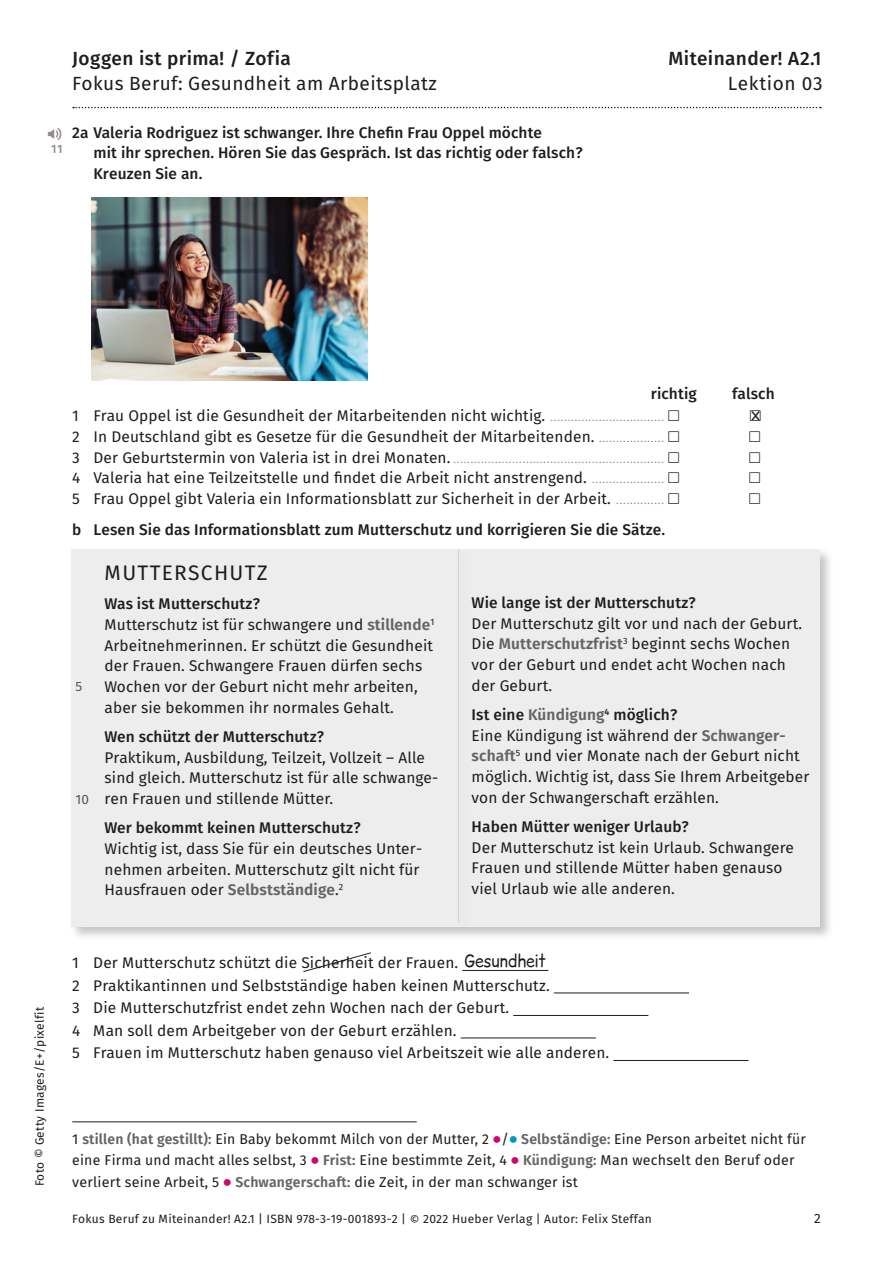
<style>
.page{position:relative;width:893px;height:1263px;background:#fff}
.page>*{position:absolute;margin:0;border:0;box-sizing:border-box;transform-origin:0 0}
.t1{font:21px "Susp Sans";letter-spacing:.06em;color:#1d1d1b}
.t2{font:19.05px "Susp Sans";letter-spacing:.02em;color:#1d1d1b}
.t3{font:500 19.05px "Susp Sans";letter-spacing:.02em;color:#1d1d1b}
.t4{font:15.45px/20.7px "Susp Sans";letter-spacing:.01em;color:#1d1d1b}
.t5{font:500 15.45px/20.7px "Susp Sans";letter-spacing:.01em;color:#1d1d1b}
.t6{font:14.25px/21px "Susp Sans";letter-spacing:.015em;color:#1d1d1b}
.t7{font:13.5px "Susp Sans";color:#575756}
.t8{font:13.5px "Susp Sans";color:#1d1d1b}
.t9{font:12px "Susp Sans";letter-spacing:.025em;color:#1d1d1b}
.t10{font:500 12px "Susp Sans";color:#908a86}
.t11{font:10.5px "Susp Sans";color:#878787}
.s1{font-size:10.5px;color:#878787}
.s2{font-family:"Susp Comic";font-size:17.25px}
.s3{font-size:15.45px;color:#1d1d1b}
.s4{font-weight:500}
.s5{font-weight:600;color:#646463}
</style>
<div class="page">
<svg style="left:73px;top:107px;width:748px;height:1px"></svg>
<hr style="left:462px;top:970px;width:86px;height:1px;background:#1d1d1b">
<hr style="left:554px;top:993px;width:135px;height:1px;background:#1d1d1b">
<hr style="left:513px;top:1015px;width:135px;height:1px;background:#1d1d1b">
<hr style="left:461px;top:1038px;width:135px;height:1px;background:#1d1d1b">
<hr style="left:613px;top:1060px;width:135px;height:1px;background:#1d1d1b">
<hr style="left:72px;top:1121px;width:345px;height:1px;background:#1d1d1b">
<svg style="left:303px;top:952px;width:68px;height:20px"></svg>
<img style="left:92px;top:197px;width:275px;height:184px">
<div style="left:69px;top:547px;width:765px;height:394px;background:#1d1d1b;opacity:.26"></div>
<div style="left:72px;top:550px;width:748px;height:377px;background:#ededed"></div>
<div style="left:454px;top:547px;width:17px;height:387px;background:#ebebeb"></div>
<hr style="left:458px;top:550px;width:1px;height:372px;background:#d2d2d2">
<p class="t3" style="left:72px;top:43px;width:220px">Joggen ist prima! / Zofia</p>
<p class="t2" style="left:72px;top:68px;width:366px">Fokus Beruf: Gesundheit am Arbeitsplatz</p>
<p class="t2" style="left:728px;top:69px;width:96px">Lektion 03</p>
<p class="t3" style="left:668px;top:43px;width:154px">Miteinander! A2.1</p>
<p class="t10" style="left:51px;top:139px;width:13px">11</p>
<p class="t5" style="left:94px;top:121px;width:491px;text-indent:-21px">2a Valeria Rodriguez ist schwanger. Ihre Chefin Frau Oppel möchte<br>mit ihr sprechen. Hören Sie das Gespräch. Ist das richtig oder falsch?<br>Kreuzen Sie an.</p>
<p class="t9" style="left:30px;top:1186px;width:181px;rotate:-90deg">Foto © Getty Images/E+/pixelfit</p>
<p class="t5" style="left:651px;top:382px;width:47px">richtig</p>
<p class="t5" style="left:732px;top:382px;width:44px">falsch</p>
<p class="t4" style="left:72px;top:405px;width:609px">1 Frau Oppel ist die Gesundheit der Mitarbeitenden nicht wichtig. <span class="s1">.................................</span> []</p>
<p class="t4" style="left:749px;top:405px;width:14px">[]<span class="s2">x</span></p>
<p class="t4" style="left:72px;top:425px;width:609px">2 In Deutschland gibt es Gesetze für die Gesundheit der Mitarbeitenden. <span class="s1">...................</span> []</p>
<p class="t4" style="left:748px;top:425px;width:14px">[]</p>
<p class="t11" style="left:72px;top:451px;width:609px"><span class="s3">3 Der Geburtstermin von Valeria ist in drei Monaten.</span> ............................................................. <span class="s3">[]</span></p>
<p class="t4" style="left:748px;top:446px;width:14px">[]</p>
<p class="t4" style="left:72px;top:467px;width:609px">4 Valeria hat eine Teilzeitstelle und findet die Arbeit nicht anstrengend. <span class="s1">.....................</span> []</p>
<p class="t4" style="left:748px;top:467px;width:14px">[]</p>
<p class="t4" style="left:72px;top:487px;width:609px">5 Frau Oppel gibt Valeria ein Informationsblatt zur Sicherheit in der Arbeit. <span class="s1">..............</span> []</p>
<p class="t4" style="left:748px;top:487px;width:14px">[]</p>
<p class="t5" style="left:72px;top:518px;width:594px">b Lesen Sie das Informationsblatt zum Mutterschutz und korrigieren Sie die Sätze.</p>
<p class="t7" style="left:75px;top:676px;width:8px">5</p>
<p class="t7" style="left:75px;top:789px;width:15px">10</p>
<h1 class="t1" style="left:105px;top:556px;width:165px">MUTTERSCHUTZ</h1>
<p class="t4" style="left:105px;top:593px;width:331px"><span class="s4">Was ist Mutterschutz?<br></span>Mutterschutz ist für schwangere und <span class="s5">stillende</span><sup>1<br></sup>Arbeitnehmerinnen. Er schützt die Gesundheit der Frauen. Schwangere Frauen dürfen sechs Wochen vor der Geburt nicht mehr arbeiten, aber sie bekommen ihr normales Gehalt.</p>
<p class="t5" style="left:105px;top:725px;width:221px">Wen schützt der Mutterschutz?</p>
<p class="t4" style="left:105px;top:746px;width:335px">Praktikum, Ausbildung, Teilzeit, Vollzeit – Alle sind gleich. Mutterschutz ist für alle schwange&shy;ren Frauen und stillende Mütter.</p>
<p class="t5" style="left:105px;top:817px;width:258px">Wer bekommt keinen Mutterschutz?</p>
<p class="t4" style="left:105px;top:837px;width:319px">Wichtig ist, dass Sie für ein deutsches Unter&shy;nehmen arbeiten. Mutterschutz gilt nicht für<br>Hausfrauen oder <span class="s5">Selbstständige</span>.<sup>2</sup></p>
<p class="t5" style="left:472px;top:591px;width:226px">Wie lange ist der Mutterschutz?</p>
<p class="t4" style="left:472px;top:612px;width:332px">Der Mutterschutz gilt vor und nach der Geburt.<br>Die <span class="s5">Mutterschutzfrist</span><sup>3</sup> beginnt sechs Wochen vor der Geburt und endet acht Wochen nach der Geburt.</p>
<p class="t4" style="left:472px;top:704px;width:339px"><span class="s4">Ist eine</span> <span class="s5">Kündigung</span><sup>4</sup> <span class="s4">möglich?<br></span>Eine Kündigung ist während der <span class="s5">Schwanger&shy;schaft</span><sup>5</sup> und vier Monate nach der Geburt nicht möglich. Wichtig ist, dass Sie Ihrem Arbeitgeber von der Schwangerschaft erzählen.</p>
<p class="t5" style="left:472px;top:815px;width:219px">Haben Mütter weniger Urlaub?</p>
<p class="t4" style="left:472px;top:836px;width:324px">Der Mutterschutz ist kein Urlaub. Schwangere<br>Frauen und stillende Mütter haben genauso viel Urlaub wie alle anderen.</p>
<p class="t4" style="left:72px;top:951px;width:538px;line-height:22.5px">1 Der Mutterschutz schützt die Sicherheit der Frauen. <span class="s2">Gesundheit<br></span>2 Praktikantinnen und Selbstständige haben keinen Mutterschutz.<br>3 Die Mutterschutzfrist endet zehn Wochen nach der Geburt.<br>4 Man soll dem Arbeitgeber von der Geburt erzählen.<br>5 Frauen im Mutterschutz haben genauso viel Arbeitszeit wie alle anderen.</p>
<p class="t6" style="left:72px;top:1127px;width:735px">1 <span class="s5">stillen (hat gestillt):</span> Ein Baby bekommt Milch von der Mutter, 2 / <span class="s5">Selbständige:</span> Eine Person arbeitet nicht für eine Firma und macht alles selbst, 3 <span class="s5">Frist:</span> Eine bestimmte Zeit, 4 <span class="s5">Kündigung:</span> Man wechselt den Beruf oder</p>
<p class="t6" style="left:72px;top:1171px;width:507px">verliert seine Arbeit, 5 <span class="s5">Schwangerschaft:</span> die Zeit, in der man schwanger ist</p>
<p class="t9" style="left:72px;top:1209px;width:581px">Fokus Beruf zu Miteinander! A2.1 | ISBN 978-3-19-001893-2 | © 2022 Hueber Verlag | Autor: Felix Steffan</p>
<p class="t8" style="left:814px;top:1207px;width:8px">2</p>
</div>
